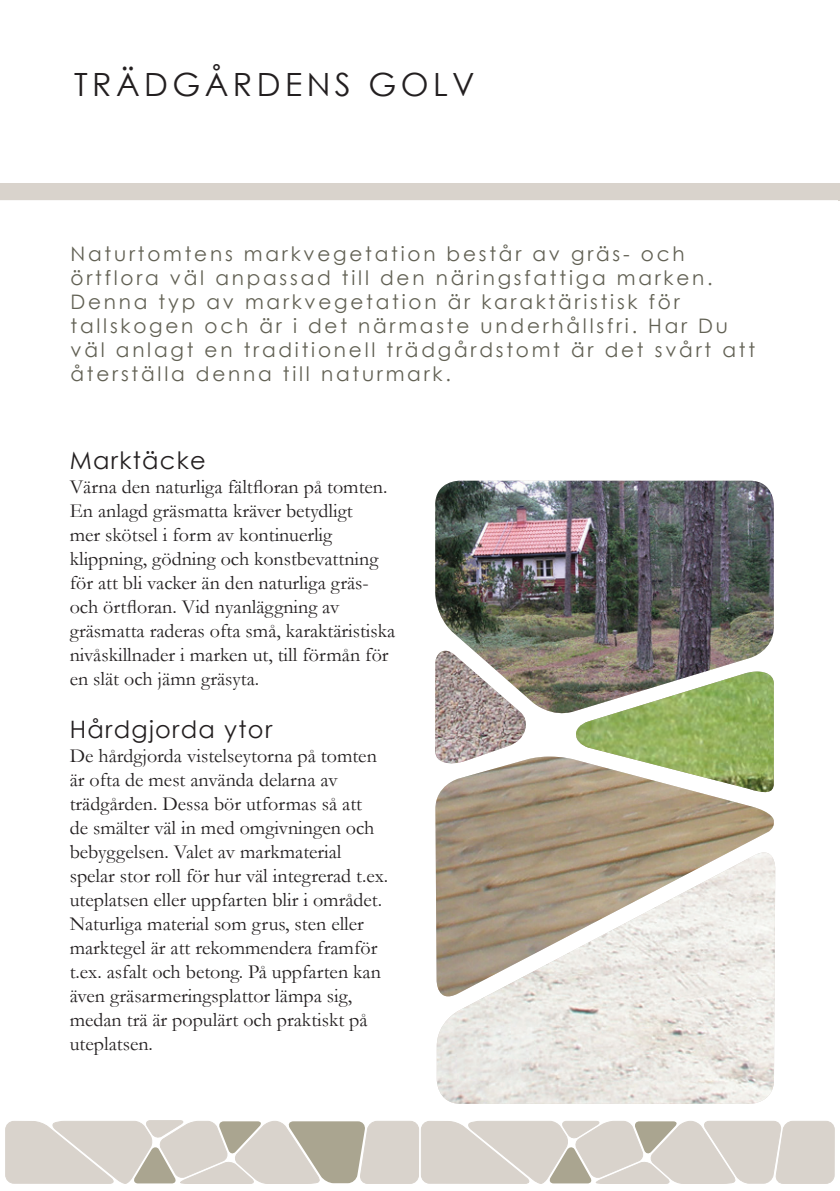
<style>
.page{position:relative;width:840px;height:1191px;background:#fff}
.page>*{position:absolute;margin:0;border:0;box-sizing:border-box;transform-origin:0 0}
.t1{font:32px "Century Gothic";letter-spacing:.14em;color:#231f20}
.t2{font:24px "Century Gothic";letter-spacing:.055em;color:#231f20}
.t3{font:20px/24px "Garamond";color:#231f20}
.t4{font:20px/24px "Century Gothic";letter-spacing:.14em;color:#626154}
</style>
<div class="page">
<svg style="left:5px;top:1120px;width:829px;height:64px;background:#d5d0c8"></svg>
<img style="left:576px;top:718px;width:197px;height:35px">
<img style="left:435px;top:756px;width:338px;height:129px">
<img style="left:435px;top:718px;width:93px;height:47px">
<img style="left:435px;top:481px;width:338px;height:237px">
<svg style="left:436px;top:844px;width:339px;height:206px;background:#b2a48e"></svg>
<img style="left:436px;top:852px;width:338px;height:251px">
<div style="left:0;top:183px;width:839px;height:17px;background:#d9d3cc"></div>
<h1 class="t1" style="left:74px;top:62px;width:402px">TRÄDGÅRDENS GOLV</h1>
<p class="t4" style="left:70px;top:242px;width:685px">Naturtomtens markvegetation består av gräs- och örtflora väl anpassad till den näringsfattiga marken.<br>Denna typ av markvegetation är karaktäristisk för tallskogen och är i det närmaste underhållsfri. Har Du väl anlagt en traditionell trädgårdstomt är det svårt att återställa denna till naturmark.</p>
<p class="t2" style="left:70px;top:444px;width:137px">Marktäcke</p>
<p class="t3" style="left:70px;top:474px;width:327px">Värna den naturliga fältfloran på tomten.<br>En anlagd gräsmatta kräver betydligt<br>mer skötsel i form av kontinuerlig klippning, gödning och konstbevattning för att bli vacker än den naturliga gräs&shy;och örtfloran. Vid nyanläggning av gräsmatta raderas ofta små, karaktäristiska nivåskillnader i marken ut, till förmån för en slät och jämn gräsyta.</p>
<p class="t2" style="left:70px;top:713px;width:204px">Hårdgjorda ytor</p>
<p class="t3" style="left:70px;top:743px;width:320px">De hårdgjorda vistelseytorna på tomten är ofta de mest använda delarna av trädgården. Dessa bör utformas så att<br>de smälter väl in med omgivningen och bebyggelsen. Valet av markmaterial spelar stor roll för hur väl integrerad t.ex. uteplatsen eller uppfarten blir i området.<br>Naturliga material som grus, sten eller marktegel är att rekommendera framför t.ex. asfalt och betong. På uppfarten kan även gräsarmeringsplattor lämpa sig, medan trä är populärt och praktiskt på uteplatsen.</p>
</div>
